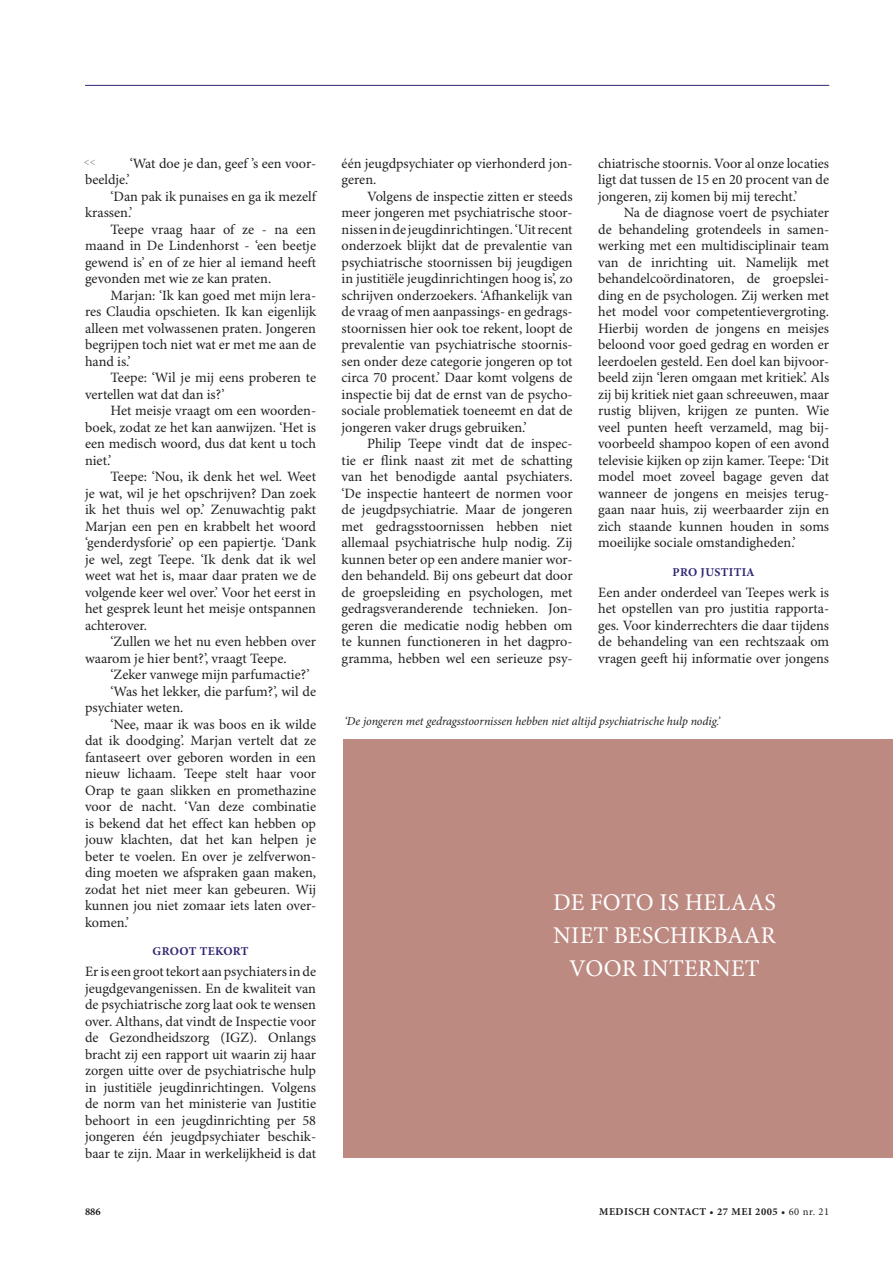
<style>
.page{position:relative;width:893px;height:1263px;background:#fff}
.page>*{position:absolute;margin:0;border:0;box-sizing:border-box;transform-origin:0 0}
.T{font:24px/33px "Minion Pro";letter-spacing:.01em;color:#fff;text-align:center}
.T-2{font:14.25px/16.5px "Minion Pro";color:#212125;text-align:justify}
._6{font:italic 12px "Minion Pro";letter-spacing:-.005em;color:#212125}
._5{font:700 12px "Minion Pro";letter-spacing:.03em;color:#2f2772}
.t1{font:700 10.5px "Minion Pro";letter-spacing:.05em;color:#212125}
.Normaal{font:10.5px "Minion Pro";color:#7f7f83}
.s1{font-weight:400}
</style>
<div class="page">
<hr style="left:85px;top:85px;width:744px;height:1px;background:#2f2772">
<div style="left:343px;top:739px;width:550px;height:419px;background:#bd8a82"></div>
<p class="Normaal" style="left:84px;top:155px;width:13px">&lt;&lt;</p>
<p class="T-2" style="left:130px;top:155px;width:188px">‘Wat doe je dan, geef ’s een voor-</p>
<p class="T-2" style="left:85px;top:172px;width:46px">beeldje.’</p>
<p class="T-2" style="left:85px;top:188px;width:233px;text-indent:26px">‘Dan pak ik punaises en ga ik mezelf krassen.’</p>
<p class="T-2" style="left:85px;top:221px;width:233px;text-indent:26px">Teepe vraag haar of ze - na een maand in De Lindenhorst - ‘een beetje gewend is’ en of ze hier al iemand heeft gevonden met wie ze kan praten.</p>
<p class="T-2" style="left:85px;top:287px;width:233px;text-indent:26px">Marjan: ‘Ik kan goed met mijn lera&shy;res Claudia opschieten. Ik kan eigenlijk alleen met volwassenen praten. Jongeren begrijpen toch niet wat er met me aan de hand is.’</p>
<p class="T-2" style="left:85px;top:370px;width:233px;text-indent:26px">Teepe: ‘Wil je mij eens proberen te vertellen wat dat dan is?’</p>
<p class="T-2" style="left:85px;top:403px;width:233px;text-indent:26px">Het meisje vraagt om een woorden&shy;boek, zodat ze het kan aanwijzen. ‘Het is een medisch woord, dus dat kent u toch niet.’</p>
<p class="T-2" style="left:85px;top:469px;width:233px;text-indent:26px">Teepe: ‘Nou, ik denk het wel. Weet je wat, wil je het opschrijven? Dan zoek ik het thuis wel op.’ Zenuwachtig pakt Marjan een pen en krabbelt het woord ‘genderdysforie’ op een papiertje. ‘Dank je wel, zegt Teepe. ‘Ik denk dat ik wel weet wat het is, maar daar praten we de volgende keer wel over.’ Voor het eerst in het gesprek leunt het meisje ontspannen achterover.</p>
<p class="T-2" style="left:85px;top:634px;width:233px;text-indent:26px">‘Zullen we het nu even hebben over waarom je hier bent?’, vraagt Teepe.</p>
<p class="T-2" style="left:111px;top:667px;width:201px">‘Zeker vanwege mijn parfumactie?’</p>
<p class="T-2" style="left:85px;top:683px;width:233px;text-indent:26px">‘Was het lekker, die parfum?’, wil de psychiater weten.</p>
<p class="T-2" style="left:85px;top:716px;width:233px;text-indent:26px">‘Nee, maar ik was boos en ik wilde dat ik doodging’. Marjan vertelt dat ze fantaseert over geboren worden in een nieuw lichaam. Teepe stelt haar voor Orap te gaan slikken en promethazine voor de nacht. ‘Van deze combinatie is bekend dat het effect kan hebben op jouw klachten, dat het kan helpen je beter te voelen. En over je zelfverwon&shy;ding moeten we afspraken gaan maken, zodat het niet meer kan gebeuren. Wij kunnen jou niet zomaar iets laten over&shy;komen.’</p>
<p class="_5" style="left:153px;top:944px;width:97px">GROOT TEKORT</p>
<p class="T-2" style="left:85px;top:964px;width:233px">Er is een groot tekort aan psychiaters in de jeugdgevangenissen. En de kwaliteit van de psychiatrische zorg laat ook te wensen over. Althans, dat vindt de Inspectie voor de Gezondheidszorg (IGZ). Onlangs bracht zij een rapport uit waarin zij haar zorgen uitte over de psychiatrische hulp in justitiële jeugdinrichtingen. Volgens de norm van het ministerie van Justitie behoort in een jeugdinrichting per 58 jongeren één jeugdpsychiater beschik&shy;baar te zijn. Maar in werkelijkheid is dat</p>
<p class="T-2" style="left:342px;top:155px;width:233px">één jeugdpsychiater op vierhonderd jon&shy;geren.</p>
<p class="T-2" style="left:342px;top:188px;width:233px;text-indent:26px">Volgens de inspectie zitten er steeds meer jongeren met psychiatrische stoor&shy;nissen in de jeugdinrichtingen. ‘Uit recent onderzoek blijkt dat de prevalentie van psychiatrische stoornissen bij jeugdigen in justitiële jeugdinrichtingen hoog is’, zo schrijven onderzoekers. ‘Afhankelijk van de vraag of men aanpassings- en gedrags&shy;stoornissen hier ook toe rekent, loopt de prevalentie van psychiatrische stoornis&shy;sen onder deze categorie jongeren op tot circa 70 procent.’ Daar komt volgens de inspectie bij dat de ernst van de psycho&shy;sociale problematiek toeneemt en dat de jongeren vaker drugs gebruiken.’</p>
<p class="T-2" style="left:342px;top:436px;width:233px;text-indent:26px">Philip Teepe vindt dat de inspec&shy;tie er flink naast zit met de schatting van het benodigde aantal psychiaters. ‘De inspectie hanteert de normen voor de jeugdpsychiatrie. Maar de jongeren met gedragsstoornissen hebben niet allemaal psychiatrische hulp nodig. Zij kunnen beter op een andere manier wor&shy;den behandeld. Bij ons gebeurt dat door de groepsleiding en psychologen, met gedragsveranderende technieken. Jon&shy;geren die medicatie nodig hebben om te kunnen functioneren in het dagpro&shy;gramma, hebben wel een serieuze psy-</p>
<p class="T-2" style="left:598px;top:155px;width:233px">chiatrische stoornis. Voor al onze locaties ligt dat tussen de 15 en 20 procent van de jongeren, zij komen bij mij terecht.’</p>
<p class="T-2" style="left:598px;top:205px;width:233px;text-indent:26px">Na de diagnose voert de psychiater de behandeling grotendeels in samen&shy;werking met een multidisciplinair team van de inrichting uit. Namelijk met behandelcoördinatoren, de groepslei&shy;ding en de psychologen. Zij werken met het model voor competentievergroting.<br>Hierbij worden de jongens en meisjes beloond voor goed gedrag en worden er leerdoelen gesteld. Een doel kan bijvoor&shy;beeld zijn ‘leren omgaan met kritiek’. Als zij bij kritiek niet gaan schreeuwen, maar rustig blijven, krijgen ze punten. Wie veel punten heeft verzameld, mag bij&shy;voorbeeld shampoo kopen of een avond televisie kijken op zijn kamer. Teepe: ‘Dit model moet zoveel bagage geven dat wanneer de jongens en meisjes terug&shy;gaan naar huis, zij weerbaarder zijn en zich staande kunnen houden in soms moeilijke sociale omstandigheden.’</p>
<p class="_5" style="left:673px;top:565px;width:84px">PRO JUSTITIA</p>
<p class="T-2" style="left:598px;top:584px;width:233px">Een ander onderdeel van Teepes werk is het opstellen van pro justitia rapporta&shy;ges. Voor kinderrechters die daar tijdens de behandeling van een rechtszaak om vragen geeft hij informatie over jongens</p>
<p class="_6" style="left:344px;top:713px;width:377px">‘De jongeren met gedragsstoornissen hebben niet altijd psychiatrische hulp nodig.’</p>
<p class="T" style="left:553px;top:887px;width:224px">DE FOTO IS HELAAS<br>NIET BESCHIKBAAR<br>VOOR INTERNET</p>
<p class="t1" style="left:85px;top:1205px;width:17px">886</p>
<p class="t1" style="left:599px;top:1205px;width:232px">MEDISCH CONTACT • 27 MEI 2005 • <span class="s1">60 nr. 21</span></p>
</div>
